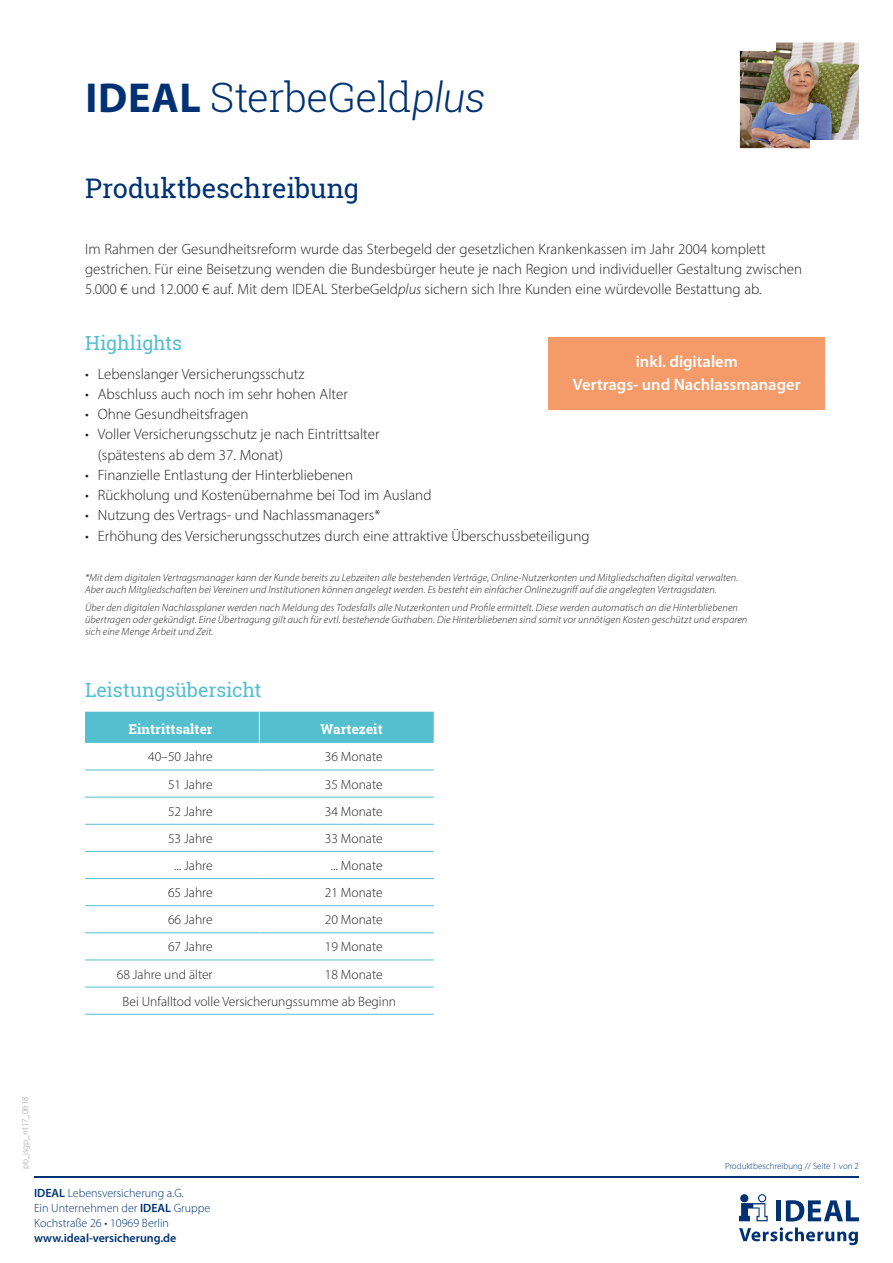
<style>
.page{position:relative;width:893px;height:1263px;background:#fff}
.page>*{position:absolute;margin:0;border:0;box-sizing:border-box;transform-origin:0 0}
.t1{font:300 40.5px "Roboto Slab";letter-spacing:-.01em;color:#003273}
.t2{font:27px "Roboto Slab";letter-spacing:-.01em;color:#003273}
.t3{font:19.5px "Roboto Slab";letter-spacing:-.01em;color:#54bfcf}
.t4{font:600 16.5px/22.5px "Myriad Pro";color:#fff;text-align:center}
.t5{font:300 15px/20.2px "Myriad Pro";color:#231f20}
.t6{font:300 13.5px/27.2px "Myriad Pro";color:#231f20}
.t7{font:700 13.5px "Roboto Slab";letter-spacing:.005em;color:#fff}
.t8{font:300 12px/15px "Myriad Pro";color:#003273}
.t9{font:600 12px "Myriad Pro";color:#003273}
.t10{font:italic 300 10.5px/12px "Myriad Pro";letter-spacing:.01em;color:#231f20}
.t11{font:300 9px "Myriad Pro";color:#003273}
.t12{font:300 9px "Myriad Pro";letter-spacing:.005em;color:#939598}
.s1{font-family:"Myriad Pro";font-weight:700;font-size:42px}
.s2{font-family:"Roboto";font-style:italic}
.s3{font-style:italic}
.s4{font-weight:600}
</style>
<div class="page">
<img style="left:740px;top:43px;width:119px;height:105px">
<div style="left:810px;top:141px;width:83px;height:21px;background:#fff"></div>
<div style="left:693px;top:30px;width:83px;height:21px;background:#fff"></div>
<svg style="left:739px;top:1194px;width:29px;height:27px"></svg>
<div style="left:776px;top:1200px;width:5px;height:21px;background:#003273"></div>
<svg style="left:786px;top:1200px;width:73px;height:21px"></svg>
<svg style="left:739px;top:1227px;width:119px;height:18px"></svg>
<hr style="left:34px;top:1177px;width:825px;height:1px;background:#003273">
<div style="left:85px;top:712px;width:349px;height:31px;background:#54bfcf"></div>
<hr style="left:259px;top:712px;width:1px;height:31px;background:#fff">
<hr style="left:85px;top:770px;width:174px;height:1px;background:#54bfcf">
<hr style="left:259px;top:770px;width:175px;height:1px;background:#54bfcf">
<hr style="left:85px;top:797px;width:174px;height:1px;background:#54bfcf">
<hr style="left:259px;top:797px;width:175px;height:1px;background:#54bfcf">
<hr style="left:85px;top:824px;width:174px;height:1px;background:#54bfcf">
<hr style="left:259px;top:824px;width:175px;height:1px;background:#54bfcf">
<hr style="left:85px;top:851px;width:174px;height:1px;background:#54bfcf">
<hr style="left:259px;top:851px;width:175px;height:1px;background:#54bfcf">
<hr style="left:85px;top:878px;width:174px;height:1px;background:#54bfcf">
<hr style="left:259px;top:878px;width:175px;height:1px;background:#54bfcf">
<hr style="left:85px;top:905px;width:174px;height:1px;background:#54bfcf">
<hr style="left:259px;top:905px;width:175px;height:1px;background:#54bfcf">
<hr style="left:85px;top:932px;width:174px;height:1px;background:#54bfcf">
<hr style="left:259px;top:932px;width:175px;height:1px;background:#54bfcf">
<hr style="left:85px;top:959px;width:174px;height:1px;background:#54bfcf">
<hr style="left:259px;top:959px;width:175px;height:1px;background:#54bfcf">
<hr style="left:85px;top:987px;width:174px;height:1px;background:#54bfcf">
<hr style="left:259px;top:987px;width:175px;height:1px;background:#54bfcf">
<hr style="left:85px;top:1014px;width:174px;height:1px;background:#54bfcf">
<hr style="left:259px;top:1014px;width:175px;height:1px;background:#54bfcf">
<div style="left:549px;top:338px;width:276px;height:72px;background:#f59b69"></div>
<h1 class="t1" style="left:85px;top:70px;width:401px"><span class="s1">IDEAL</span> SterbeGeld<span class="s2">plus</span></h1>
<h2 class="t2" style="left:85px;top:170px;width:276px">Produktbeschreibung</h2>
<p class="t5" style="left:85px;top:238px;width:719px">Im Rahmen der Gesundheitsreform wurde das Sterbegeld der gesetzlichen Krankenkassen im Jahr 2004 komplett gestrichen. Für eine Beisetzung wenden die Bundesbürger heute je nach Region und individueller Gestaltung zwischen<br>5.000 € und 12.000 € auf. Mit dem IDEAL SterbeGeld<span class="s3">plus</span> sichern sich Ihre Kunden eine würdevolle Bestattung ab.</p>
<h3 class="t3" style="left:85px;top:329px;width:99px">Highlights</h3>
<p class="t5" style="left:85px;top:363px;width:221px">• Lebenslanger Versicherungsschutz</p>
<p class="t5" style="left:85px;top:384px;width:264px">• Abschluss auch noch im sehr hohen Alter</p>
<p class="t5" style="left:85px;top:404px;width:165px">• Ohne Gesundheitsfragen</p>
<p class="t5" style="left:98px;top:424px;width:283px;text-indent:-13px">• Voller Versicherungsschutz je nach Eintrittsalter (spätestens ab dem 37. Monat)</p>
<p class="t5" style="left:85px;top:465px;width:270px">• Finanzielle Entlastung der Hinterbliebenen</p>
<p class="t5" style="left:85px;top:485px;width:348px">• Rückholung und Kostenübernahme bei Tod im Ausland</p>
<p class="t5" style="left:85px;top:505px;width:297px">• Nutzung des Vertrags- und Nachlassmanagers*</p>
<p class="t5" style="left:85px;top:525px;width:506px">• Erhöhung des Versicherungsschutzes durch eine attraktive Überschussbeteiligung</p>
<p class="t10" style="left:85px;top:571px;width:655px">*Mit dem digitalen Vertragsmanager kann der Kunde bereits zu Lebzeiten alle bestehenden Verträge, Online-Nutzerkonten und Mitgliedschaften digital verwalten.<br>Aber auch Mitgliedschaften bei Vereinen und Institutionen können angelegt werden. Es besteht ein einfacher Onlinezugriff auf die angelegten Vertragsdaten.</p>
<p class="t10" style="left:85px;top:601px;width:664px">Über den digitalen Nachlassplaner werden nach Meldung des Todesfalls alle Nutzerkonten und Profile ermittelt. Diese werden automatisch an die Hinterbliebenen übertragen oder gekündigt. Eine Übertragung gilt auch für evtl. bestehende Guthaben. Die Hinterbliebenen sind somit vor unnötigen Kosten geschützt und ersparen sich eine Menge Arbeit und Zeit.</p>
<p class="t4" style="left:573px;top:350px;width:229px">inkl. digitalem<br>Vertrags- und Nachlassmanager</p>
<p class="t12" style="left:20px;top:1169px;width:75px;rotate:-90deg">pb_isgp_nt17_0618</p>
<h3 class="t3" style="left:85px;top:677px;width:178px">Leistungsübersicht</h3>
<p class="t7" style="left:128px;top:720px;width:86px">Eintrittsalter</p>
<p class="t7" style="left:320px;top:720px;width:64px">Wartezeit</p>
<p class="t6" style="left:148px;top:743px;width:66px">40–50 Jahre</p>
<p class="t6" style="left:325px;top:743px;width:59px">36 Monate</p>
<p class="t6" style="left:168px;top:770px;width:46px">51 Jahre</p>
<p class="t6" style="left:325px;top:770px;width:59px">35 Monate</p>
<p class="t6" style="left:168px;top:797px;width:46px">52 Jahre</p>
<p class="t6" style="left:325px;top:797px;width:59px">34 Monate</p>
<p class="t6" style="left:168px;top:825px;width:46px">53 Jahre</p>
<p class="t6" style="left:325px;top:825px;width:59px">33 Monate</p>
<p class="t6" style="left:174px;top:852px;width:40px">... Jahre</p>
<p class="t6" style="left:331px;top:852px;width:53px">... Monate</p>
<p class="t6" style="left:168px;top:879px;width:46px">65 Jahre</p>
<p class="t6" style="left:325px;top:879px;width:59px">21 Monate</p>
<p class="t6" style="left:168px;top:906px;width:46px">66 Jahre</p>
<p class="t6" style="left:325px;top:906px;width:59px">20 Monate</p>
<p class="t6" style="left:168px;top:933px;width:46px">67 Jahre</p>
<p class="t6" style="left:325px;top:933px;width:59px">19 Monate</p>
<p class="t6" style="left:117px;top:960px;width:97px">68 Jahre und älter</p>
<p class="t6" style="left:123px;top:960px;width:275px;text-indent:202px">18 Monate<br>Bei Unfalltod volle Versicherungssumme ab Beginn</p>
<p class="t8" style="left:34px;top:1185px;width:178px"><span class="s4">IDEAL</span> Lebensversicherung a.G.<br>Ein Unternehmen der <span class="s4">IDEAL</span> Gruppe<br>Kochstraße 26 • 10969 Berlin</p>
<p class="t9" style="left:34px;top:1230px;width:144px">www.ideal-versicherung.de</p>
<p class="t11" style="left:725px;top:1161px;width:135px">Produktbeschreibung // Seite 1 von 2</p>
</div>
